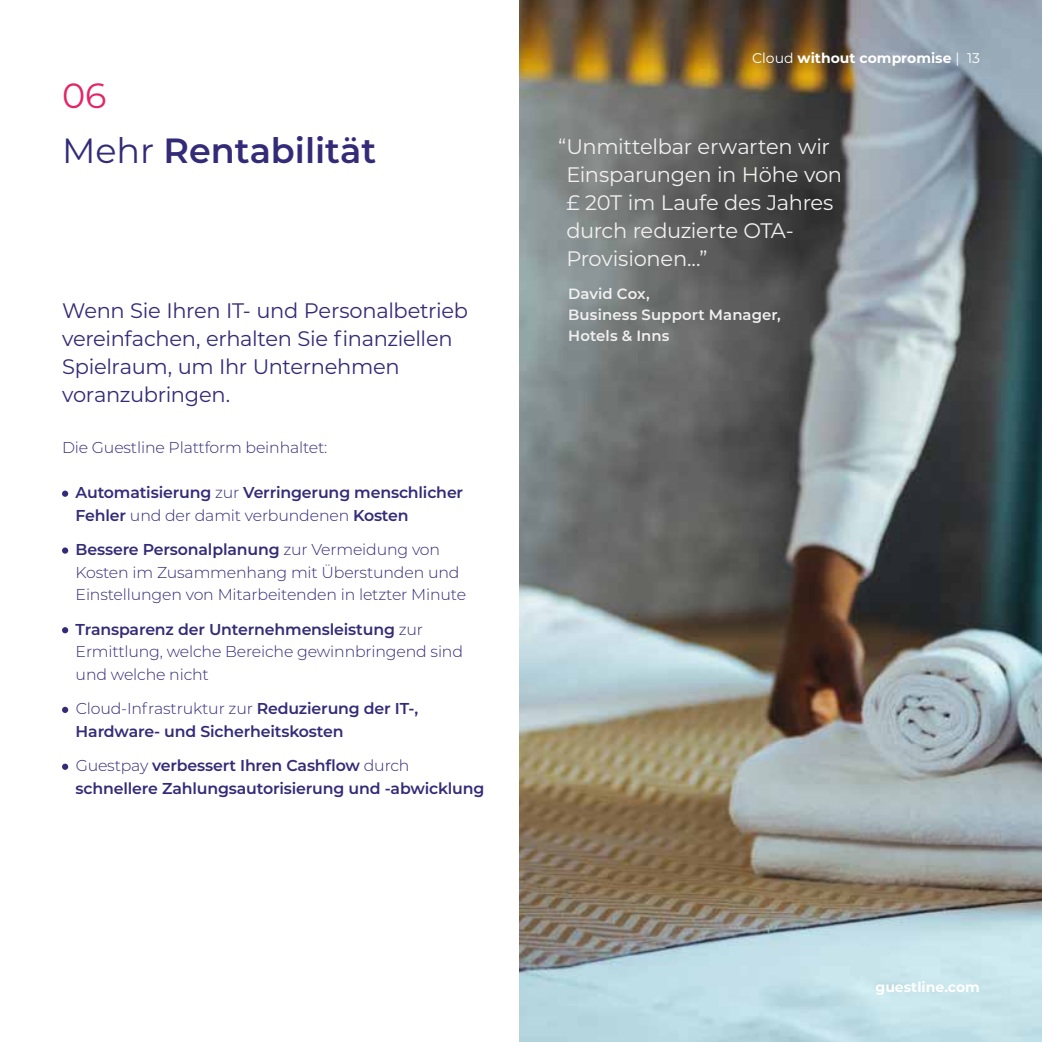
<style>
.page{position:relative;width:1042px;height:1042px;background:#fff}
.page>*{position:absolute;margin:0;border:0;box-sizing:border-box;transform-origin:0 0}
.t1{font:600 35px/54.2px "Montserrat";color:#342b78}
.t2{font:21px/28px "Montserrat";letter-spacing:-.015em;color:#342b78}
.t3{font:21px/28px "Montserrat";letter-spacing:-.015em;color:#f1f0f0}
.t4{font:300 15.75px/22.8px "Montserrat";letter-spacing:-.01em;color:#342b78}
.t5{font:600 15.75px/22.8px "Montserrat";letter-spacing:-.01em;color:#342b78}
.t6{font:600 14.88px/21px "Montserrat";letter-spacing:.01em;color:#f1f0f0}
.t7{font:700 14px "Montserrat";color:#fff}
.s1{font-weight:400;color:#e32567}
.s2{font-weight:400}
.s3{font-weight:300}
.s4{font-weight:600}
</style>
<div class="page">
<img style="left:520px;top:0;width:522px;height:1042px">
<div style="left:62px;top:490px;width:6px;height:7px;background:#342b78;border-radius:50%"></div>
<div style="left:62px;top:547px;width:6px;height:7px;background:#342b78;border-radius:50%"></div>
<svg style="left:62px;top:627px;width:6px;height:6px"></svg>
<svg style="left:62px;top:707px;width:6px;height:6px"></svg>
<div style="left:62px;top:763px;width:6px;height:7px;background:#342b78;border-radius:50%"></div>
<h1 class="t1" style="left:62px;top:67px;width:316px"><span class="s1">06<br></span><span class="s2">Mehr</span> Rentabilität</h1>
<h2 class="t2" style="left:62px;top:295px;width:408px">Wenn Sie Ihren IT- und Personalbetrieb vereinfachen, erhalten Sie finanziellen<br>Spielraum, um Ihr Unternehmen voranzubringen.</h2>
<p class="t4" style="left:62px;top:435px;width:267px">Die Guestline Plattform beinhaltet:</p>
<p class="t5" style="left:76px;top:480px;width:389px">Automatisierung <span class="s3">zur</span> Verringerung menschlicher<br>Fehler <span class="s3">und der damit verbundenen</span> Kosten</p>
<p class="t4" style="left:76px;top:537px;width:392px"><span class="s4">Bessere Personalplanung</span> zur Vermeidung von<br>Kosten im Zusammenhang mit Überstunden und<br>Einstellungen von Mitarbeitenden in letzter Minute</p>
<p class="t4" style="left:76px;top:617px;width:389px"><span class="s4">Transparenz der Unternehmensleistung</span> zur<br>Ermittlung, welche Bereiche gewinnbringend sind und welche nicht</p>
<p class="t5" style="left:76px;top:696px;width:344px"><span class="s3">Cloud-Infrastruktur zur</span> Reduzierung der IT-,<br>Hardware- und Sicherheitskosten</p>
<p class="t5" style="left:76px;top:753px;width:410px"><span class="s3">Guestpay</span> verbessert Ihren Cashflow <span class="s3">durch </span>schnellere Zahlungsautorisierung und -abwicklung</p>
<p class="t7" style="left:752px;top:48px;width:229px"><span class="s2">Cloud</span> without compromise <span class="s2">| 13</span></p>
<h2 class="t3" style="left:566px;top:132px;width:277px;text-indent:-8px">“Unmittelbar erwarten wir<br>Einsparungen in Höhe von £ 20T im Laufe des Jahres durch reduzierte OTA-<br>Provisionen...”</h2>
<p class="t6" style="left:568px;top:282px;width:214px">David Cox,<br>Business Support Manager,<br>Hotels &amp; Inns</p>
<p class="t7" style="left:875px;top:977px;width:106px">guestline.com</p>
</div>
